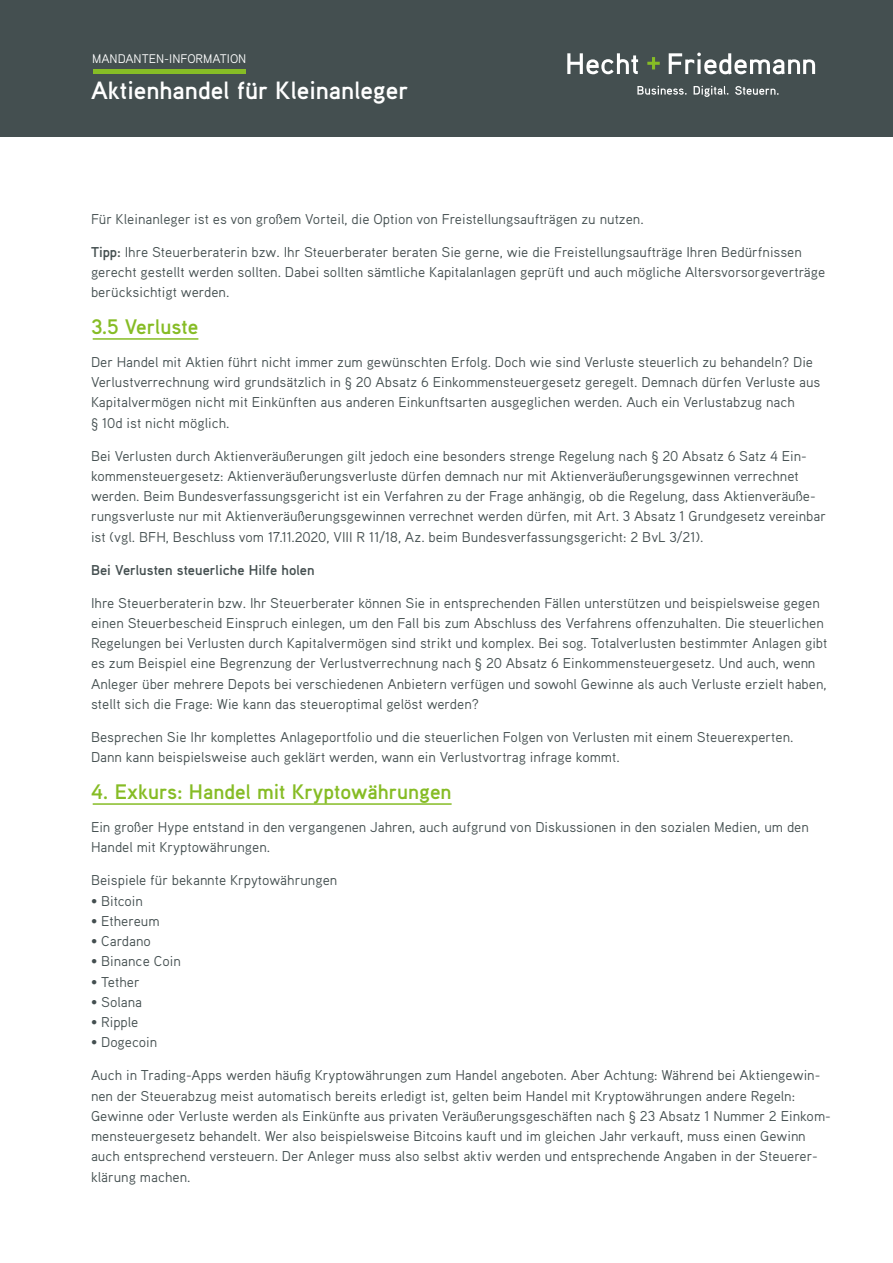
<style>
.page{position:relative;width:893px;height:1263px;background:#fff}
.page>*{position:absolute;margin:0;border:0;box-sizing:border-box;transform-origin:0 0}
.t1{font:700 25.05px "Aaux Pro OT";color:#fff}
.t2{font:700 21px "Aaux Pro OT";color:#86bc25}
.t3{font:14.25px/20.2px "Aaux Pro OT";color:#444f50}
.t4{font:700 14.25px "Aaux Pro OT";color:#444f50}
.t5{font:12.45px "Aaux Pro OT";color:#fff}
.s1{font-weight:700}
</style>
<div class="page">
<div style="left:0;top:0;width:893px;height:136px;background:#444f50"></div>
<svg style="left:567px;top:53px;width:71px;height:21px"></svg>
<svg style="left:669px;top:53px;width:146px;height:21px"></svg>
<svg style="left:647px;top:57px;width:13px;height:12px"></svg>
<svg style="left:637px;top:86px;width:50px;height:9px"></svg>
<svg style="left:694px;top:86px;width:34px;height:11px"></svg>
<svg style="left:735px;top:86px;width:44px;height:9px"></svg>
<hr style="left:93px;top:70px;width:153px;height:4px;background:#86bc25">
<hr style="left:93px;top:338px;width:105px;height:2px;background:#86bc25">
<hr style="left:93px;top:803px;width:359px;height:2px;background:#86bc25">
<p class="t5" style="left:92px;top:51px;width:156px">MANDANTEN-INFORMATION</p>
<h1 class="t1" style="left:91px;top:74px;width:319px">Aktienhandel für Kleinanleger</h1>
<p class="t3" style="left:91px;top:208px;width:554px">Für Kleinanleger ist es von großem Vorteil, die Option von Freistellungsaufträgen zu nutzen.</p>
<p class="t3" style="left:91px;top:241px;width:736px"><span class="s1">Tipp:</span> Ihre Steuerberaterin bzw. Ihr Steuerberater beraten Sie gerne, wie die Freistellungsaufträge Ihren Bedürfnissen gerecht gestellt werden sollten. Dabei sollten sämtliche Kapitalanlagen geprüft und auch mögliche Altersvorsorgeverträge berücksichtigt werden.</p>
<h2 class="t2" style="left:91px;top:313px;width:109px">3.5 Verluste</h2>
<p class="t3" style="left:91px;top:351px;width:731px">Der Handel mit Aktien führt nicht immer zum gewünschten Erfolg. Doch wie sind Verluste steuerlich zu behandeln? Die Verlustverrechnung wird grundsätzlich in § 20 Absatz 6 Einkommensteuergesetz geregelt. Demnach dürfen Verluste aus Kapitalvermögen nicht mit Einkünften aus anderen Einkunftsarten ausgeglichen werden. Auch ein Verlustabzug nach<br>§ 10d ist nicht möglich.</p>
<p class="t3" style="left:91px;top:445px;width:737px">Bei Verlusten durch Aktienveräußerungen gilt jedoch eine besonders strenge Regelung nach § 20 Absatz 6 Satz 4 Ein&shy;kommensteuergesetz: Aktienveräußerungsverluste dürfen demnach nur mit Aktienveräußerungsgewinnen verrechnet werden. Beim Bundesverfassungsgericht ist ein Verfahren zu der Frage anhängig, ob die Regelung, dass Aktienveräuße&shy;rungsverluste nur mit Aktienveräußerungsgewinnen verrechnet werden dürfen, mit Art. 3 Absatz 1 Grundgesetz vereinbar ist (vgl. BFH, Beschluss vom 17.11.2020, VIII R 11/18, Az. beim Bundesverfassungsgericht: 2 BvL 3/21).</p>
<p class="t4" style="left:91px;top:561px;width:225px">Bei Verlusten steuerliche Hilfe holen</p>
<p class="t3" style="left:91px;top:592px;width:738px">Ihre Steuerberaterin bzw. Ihr Steuerberater können Sie in entsprechenden Fällen unterstützen und beispielsweise gegen einen Steuerbescheid Einspruch einlegen, um den Fall bis zum Abschluss des Verfahrens offenzuhalten. Die steuerlichen Regelungen bei Verlusten durch Kapitalvermögen sind strikt und komplex. Bei sog. Totalverlusten bestimmter Anlagen gibt es zum Beispiel eine Begrenzung der Verlustverrechnung nach § 20 Absatz 6 Einkommensteuergesetz. Und auch, wenn Anleger über mehrere Depots bei verschiedenen Anbietern verfügen und sowohl Gewinne als auch Verluste erzielt haben, stellt sich die Frage: Wie kann das steueroptimal gelöst werden?</p>
<p class="t3" style="left:91px;top:726px;width:704px">Besprechen Sie Ihr komplettes Anlageportfolio und die steuerlichen Folgen von Verlusten mit einem Steuerexperten.<br>Dann kann beispielsweise auch geklärt werden, wann ein Verlustvortrag infrage kommt.</p>
<h2 class="t2" style="left:91px;top:778px;width:362px">4. Exkurs: Handel mit Kryptowährungen</h2>
<p class="t3" style="left:91px;top:816px;width:719px">Ein großer Hype entstand in den vergangenen Jahren, auch aufgrund von Diskussionen in den sozialen Medien, um den<br>Handel mit Kryptowährungen.</p>
<p class="t3" style="left:91px;top:870px;width:248px">Beispiele für bekannte Krpytowährungen</p>
<p class="t3" style="left:91px;top:890px;width:54px">• Bitcoin</p>
<p class="t3" style="left:91px;top:910px;width:70px">• Ethereum</p>
<p class="t3" style="left:91px;top:930px;width:62px">• Cardano</p>
<p class="t3" style="left:91px;top:951px;width:91px">• Binance Coin</p>
<p class="t3" style="left:91px;top:971px;width:50px">• Tether</p>
<p class="t3" style="left:91px;top:991px;width:53px">• Solana</p>
<p class="t3" style="left:91px;top:1011px;width:49px">• Ripple</p>
<p class="t3" style="left:91px;top:1032px;width:68px">• Dogecoin</p>
<p class="t3" style="left:91px;top:1065px;width:741px">Auch in Trading-Apps werden häufig Kryptowährungen zum Handel angeboten. Aber Achtung: Während bei Aktiengewin&shy;nen der Steuerabzug meist automatisch bereits erledigt ist, gelten beim Handel mit Kryptowährungen andere Regeln:<br>Gewinne oder Verluste werden als Einkünfte aus privaten Veräußerungsgeschäften nach § 23 Absatz 1 Nummer 2 Einkom&shy;mensteuergesetz behandelt. Wer also beispielsweise Bitcoins kauft und im gleichen Jahr verkauft, muss einen Gewinn auch entsprechend versteuern. Der Anleger muss also selbst aktiv werden und entsprechende Angaben in der Steuerer&shy;klärung machen.</p>
</div>
